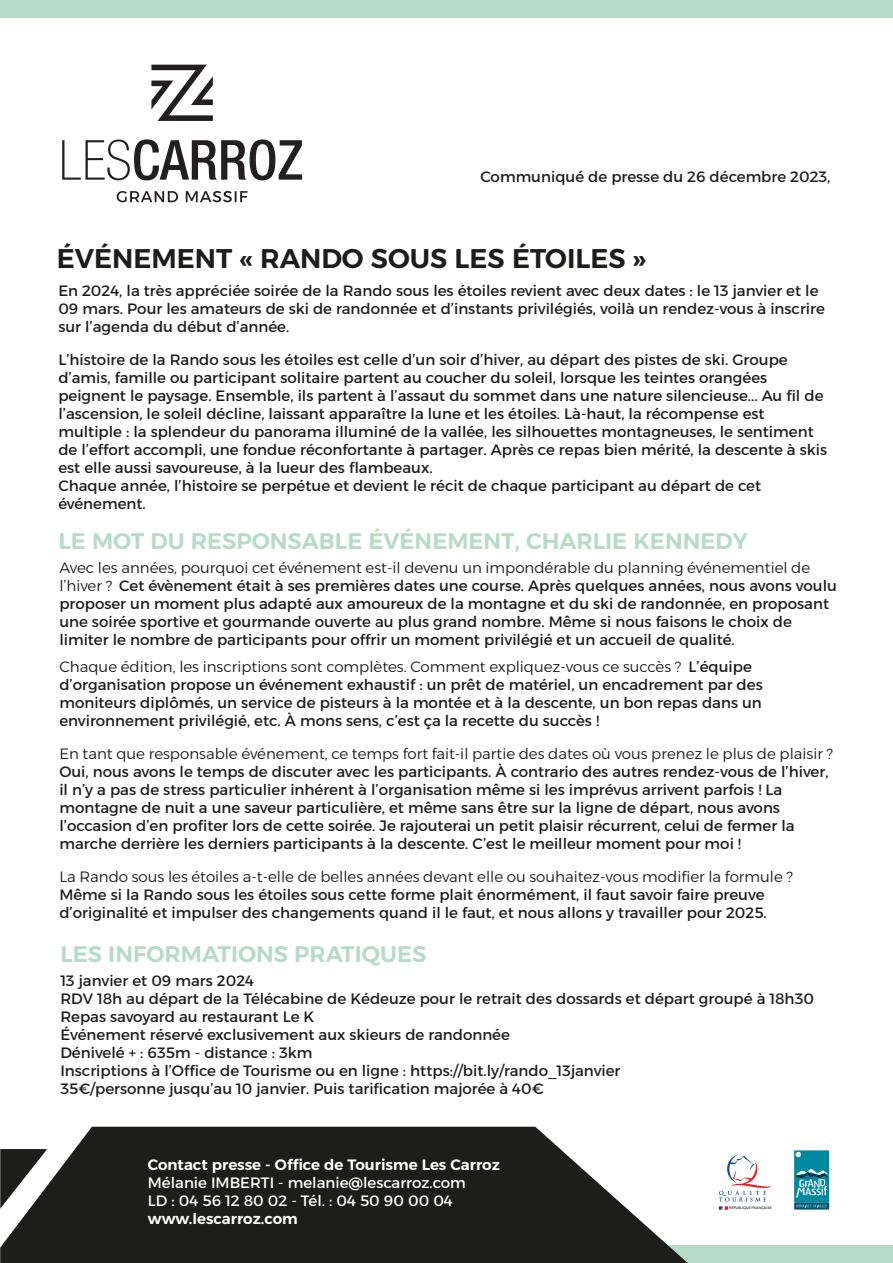
<style>
.page{position:relative;width:893px;height:1263px;background:#fff}
.page>*{position:absolute;margin:0;border:0;box-sizing:border-box;transform-origin:0 0}
.t1{font:27px "Alexandria";color:#1d1d1b}
.t2{font:22.5px "Alexandria";color:#b6dbc6}
.t3{font:15px/18px "Alexandria";color:#1d1d1b}
.t4{font:15px/18px "Alexandria";color:#fff}
.t5{font:500 3.6px "Marianne";letter-spacing:-.01em;color:#231f20}
</style>
<div class="page">
<div style="left:1px;top:1245px;width:892px;height:18px;background:#b6dbc6"></div>
<svg style="left:0;top:1127px;width:688px;height:136px;background:#383836"></svg>
<svg style="left:0;top:1126px;width:93px;height:122px"></svg>
<div style="left:794px;top:1150px;width:35px;height:52px;background:#00889f"></div>
<svg style="left:796px;top:1168px;width:31px;height:30px"></svg>
<svg style="left:796px;top:1152px;width:5px;height:5px"></svg>
<svg style="left:794px;top:1202px;width:35px;height:7px"></svg>
<svg style="left:796px;top:1204px;width:31px;height:3px"></svg>
<svg style="left:719px;top:1154px;width:52px;height:56px"></svg>
<div style="left:1px;top:0;width:892px;height:18px;background:#b6dbc6"></div>
<svg style="left:62px;top:65px;width:240px;height:137px"></svg>
<p class="t3" style="left:480px;top:168px;width:352px">Communiqué de presse du 26 décembre 2023,</p>
<h1 class="t1" style="left:57px;top:243px;width:591px">ÉVÉNEMENT « RANDO SOUS LES ÉTOILES »</h1>
<p class="t3" style="left:58px;top:281px;width:768px">En 2024, la très appréciée soirée de la Rando sous les étoiles revient avec deux dates : le 13 janvier et le<br>09 mars. Pour les amateurs de ski de randonnée et d’instants privilégiés, voilà un rendez-vous à inscrire sur l’agenda du début d’année.</p>
<p class="t3" style="left:58px;top:350px;width:770px">L’histoire de la Rando sous les étoiles est celle d’un soir d’hiver, au départ des pistes de ski. Groupe d’amis, famille ou participant solitaire partent au coucher du soleil, lorsque les teintes orangées peignent le paysage. Ensemble, ils partent à l’assaut du sommet dans une nature silencieuse... Au fil de l’ascension, le soleil décline, laissant apparaître la lune et les étoiles. Là-haut, la récompense est multiple : la splendeur du panorama illuminé de la vallée, les silhouettes montagneuses, le sentiment de l’effort accompli, une fondue réconfortante à partager. Après ce repas bien mérité, la descente à skis est elle aussi savoureuse, à la lueur des flambeaux.<br>Chaque année, l’histoire se perpétue et devient le récit de chaque participant au départ de cet événement.</p>
<h2 class="t2" style="left:58px;top:528px;width:691px">LE MOT DU RESPONSABLE ÉVÉNEMENT, CHARLIE KENNEDY</h2>
<p class="t3" style="left:59px;top:559px;width:779px">Avec les années, pourquoi cet événement est-il devenu un impondérable du planning événementiel de l’hiver ? Cet évènement était à ses premières dates une course. Après quelques années, nous avons voulu proposer un moment plus adapté aux amoureux de la montagne et du ski de randonnée, en proposant une soirée sportive et gourmande ouverte au plus grand nombre. Même si nous faisons le choix de limiter le nombre de participants pour offrir un moment privilégié et un accueil de qualité.</p>
<p class="t3" style="left:59px;top:658px;width:705px">Chaque édition, les inscriptions sont complètes. Comment expliquez-vous ce succès ? L’équipe d’organisation propose un événement exhaustif : un prêt de matériel, un encadrement par des moniteurs diplômés, un service de pisteurs à la montée et à la descente, un bon repas dans un environnement privilégié, etc. À mons sens, c’est ça la recette du succès !</p>
<p class="t3" style="left:59px;top:745px;width:775px">En tant que responsable événement, ce temps fort fait-il partie des dates où vous prenez le plus de plaisir ?<br>Oui, nous avons le temps de discuter avec les participants. À contrario des autres rendez-vous de l’hiver, il n’y a pas de stress particulier inhérent à l’organisation même si les imprévus arrivent parfois ! La montagne de nuit a une saveur particulière, et même sans être sur la ligne de départ, nous avons l’occasion d’en profiter lors de cette soirée. Je rajouterai un petit plaisir récurrent, celui de fermer la marche derrière les derniers participants à la descente. C’est le meilleur moment pour moi !</p>
<p class="t3" style="left:59px;top:868px;width:735px">La Rando sous les étoiles a-t-elle de belles années devant elle ou souhaitez-vous modifier la formule ?<br>Même si la Rando sous les étoiles sous cette forme plait énormément, il faut savoir faire preuve d’originalité et impulser des changements quand il le faut, et nous allons y travailler pour 2025.</p>
<h2 class="t2" style="left:60px;top:941px;width:367px">LES INFORMATIONS PRATIQUES</h2>
<p class="t3" style="left:60px;top:971px;width:755px">13 janvier et 09 mars 2024<br>RDV 18h au départ de la Télécabine de Kédeuze pour le retrait des dossards et départ groupé à 18h30<br>Repas savoyard au restaurant Le K<br>Événement réservé exclusivement aux skieurs de randonnée<br>Dénivelé + : 635m - distance : 3km<br>Inscriptions à l’Office de Tourisme ou en ligne : https://bit.ly/rando_13janvier<br>35€/personne jusqu’au 10 janvier. Puis tarification majorée à 40€</p>
<p class="t4" style="left:148px;top:1155px;width:354px">Contact presse - Office de Tourisme Les Carroz Mélanie IMBERTI - melanie@lescarroz.com<br>LD : 04 56 12 80 02 - Tél. : 04 50 90 00 04 www.lescarroz.com</p>
<p class="t5" style="left:729px;top:1205px;width:44px">RÉPUBLIQUE FRANÇAISE</p>
</div>
